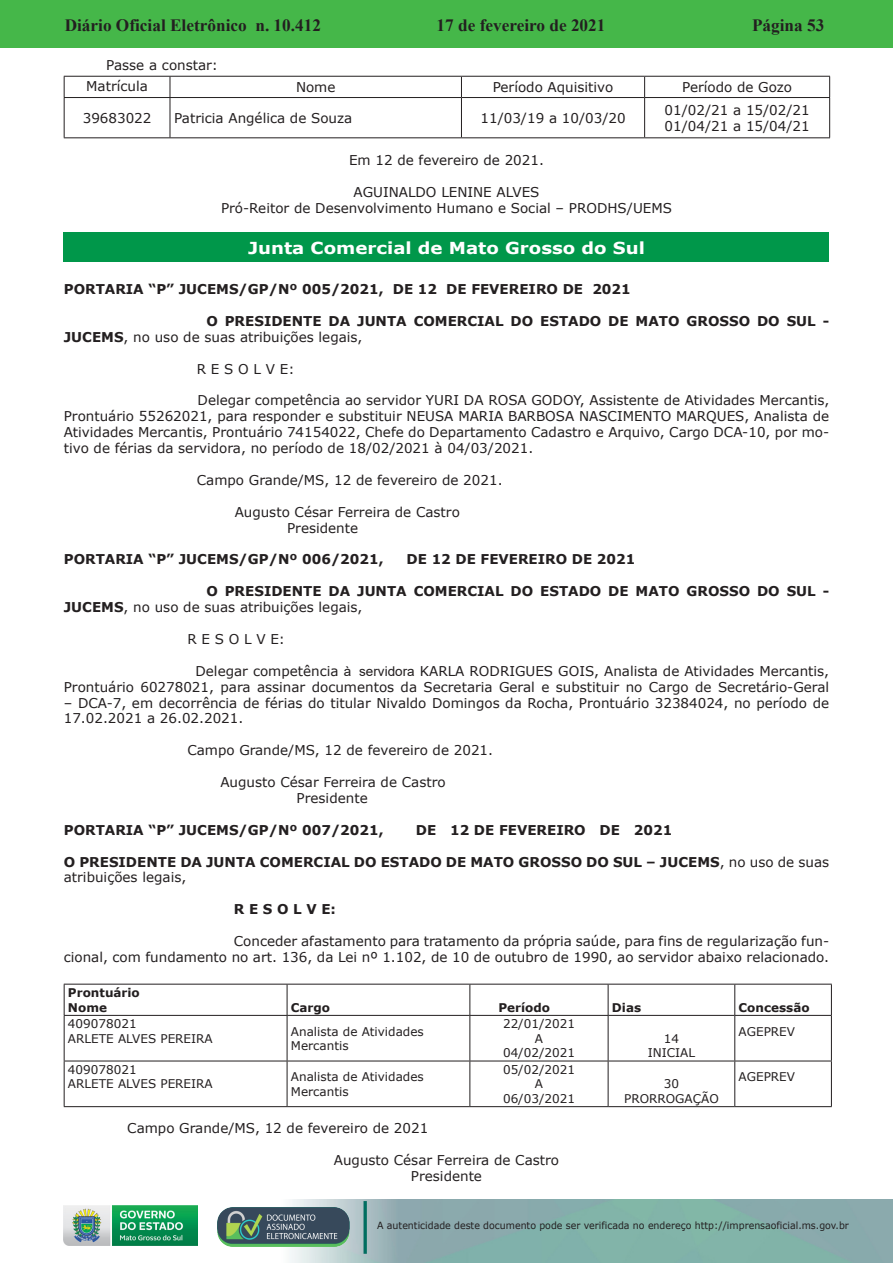
<style>
.page{position:relative;width:893px;height:1263px;background:#fff}
.page>*{position:absolute;margin:0;border:0;box-sizing:border-box;transform-origin:0 0}
.t1{font:700 17.25px "Times New Roman";color:#231f20}
.t2{font:700 16.5px "Verdana";color:#fff;scale:1.1 1}
.t3{font:13.5px/15.9px "Verdana";color:#231f20}
.t4{font:700 13.5px/15.9px "Verdana";color:#231f20}
.t5{font:12px/14.4px "Verdana";color:#231f20}
.t6{font:700 12px/14.4px "Verdana";color:#231f20}
.t7{font:9.9px "Verdana";color:#231f20;scale:.95 1}
.s1{font-weight:400}
.s2{font-family:"Arial"}
</style>
<div class="page">
<div style="left:0;top:0;width:893px;height:48px;background:#45b749"></div>
<img style="left:63px;top:1199px;width:830px;height:64px">
<img style="left:364px;top:1202px;width:2px;height:51px">
<img style="left:218px;top:1207px;width:132px;height:39px">
<img style="left:64px;top:1205px;width:134px;height:41px">
<hr style="left:64px;top:76px;width:106px;height:1px;background:#231f20">
<hr style="left:170px;top:76px;width:291px;height:1px;background:#231f20">
<hr style="left:461px;top:76px;width:184px;height:1px;background:#231f20">
<hr style="left:645px;top:76px;width:185px;height:1px;background:#231f20">
<svg style="left:829px;top:77px;width:1px;height:20px"></svg>
<hr style="left:64px;top:97px;width:106px;height:1px;background:#231f20">
<hr style="left:170px;top:97px;width:291px;height:1px;background:#231f20">
<hr style="left:461px;top:97px;width:184px;height:1px;background:#231f20">
<hr style="left:645px;top:97px;width:185px;height:1px;background:#231f20">
<hr style="left:64px;top:137px;width:106px;height:1px;background:#231f20">
<hr style="left:170px;top:137px;width:291px;height:1px;background:#231f20">
<hr style="left:461px;top:137px;width:184px;height:1px;background:#231f20">
<hr style="left:645px;top:137px;width:185px;height:1px;background:#231f20">
<svg style="left:64px;top:77px;width:1px;height:20px"></svg>
<svg style="left:170px;top:77px;width:1px;height:20px"></svg>
<svg style="left:461px;top:77px;width:1px;height:20px"></svg>
<svg style="left:644px;top:77px;width:1px;height:20px"></svg>
<hr style="left:64px;top:98px;width:1px;height:39px;background:#231f20">
<hr style="left:170px;top:98px;width:1px;height:39px;background:#231f20">
<hr style="left:461px;top:98px;width:1px;height:39px;background:#231f20">
<hr style="left:644px;top:98px;width:1px;height:39px;background:#231f20">
<hr style="left:829px;top:98px;width:1px;height:39px;background:#231f20">
<div style="left:64px;top:232px;width:765px;height:30px;background:#00974a"></div>
<hr style="left:64px;top:984px;width:223px;height:1px;background:#231f20">
<hr style="left:64px;top:984px;width:1px;height:31px;background:#231f20">
<hr style="left:287px;top:984px;width:183px;height:1px;background:#231f20">
<hr style="left:287px;top:984px;width:1px;height:31px;background:#231f20">
<hr style="left:470px;top:984px;width:138px;height:1px;background:#231f20">
<hr style="left:469px;top:984px;width:1px;height:31px;background:#231f20">
<hr style="left:608px;top:984px;width:127px;height:1px;background:#231f20">
<hr style="left:608px;top:984px;width:1px;height:31px;background:#231f20">
<hr style="left:735px;top:984px;width:97px;height:1px;background:#231f20">
<hr style="left:734px;top:984px;width:1px;height:31px;background:#231f20">
<hr style="left:831px;top:984px;width:1px;height:31px;background:#231f20">
<hr style="left:64px;top:1015px;width:223px;height:1px;background:#231f20">
<hr style="left:64px;top:1016px;width:1px;height:45px;background:#231f20">
<hr style="left:287px;top:1015px;width:183px;height:1px;background:#231f20">
<hr style="left:287px;top:1016px;width:1px;height:45px;background:#231f20">
<hr style="left:470px;top:1015px;width:138px;height:1px;background:#231f20">
<hr style="left:469px;top:1016px;width:1px;height:45px;background:#231f20">
<hr style="left:608px;top:1015px;width:127px;height:1px;background:#231f20">
<hr style="left:608px;top:1016px;width:1px;height:45px;background:#231f20">
<hr style="left:735px;top:1015px;width:97px;height:1px;background:#231f20">
<hr style="left:734px;top:1016px;width:1px;height:45px;background:#231f20">
<hr style="left:831px;top:1016px;width:1px;height:45px;background:#231f20">
<hr style="left:64px;top:1061px;width:223px;height:1px;background:#231f20">
<hr style="left:64px;top:1061px;width:1px;height:45px;background:#231f20">
<hr style="left:287px;top:1061px;width:183px;height:1px;background:#231f20">
<hr style="left:287px;top:1061px;width:1px;height:45px;background:#231f20">
<hr style="left:470px;top:1061px;width:138px;height:1px;background:#231f20">
<hr style="left:469px;top:1061px;width:1px;height:45px;background:#231f20">
<hr style="left:608px;top:1061px;width:127px;height:1px;background:#231f20">
<hr style="left:608px;top:1061px;width:1px;height:45px;background:#231f20">
<hr style="left:735px;top:1061px;width:97px;height:1px;background:#231f20">
<hr style="left:734px;top:1061px;width:1px;height:45px;background:#231f20">
<hr style="left:831px;top:1061px;width:1px;height:45px;background:#231f20">
<hr style="left:64px;top:1106px;width:223px;height:1px;background:#231f20">
<hr style="left:287px;top:1106px;width:183px;height:1px;background:#231f20">
<hr style="left:470px;top:1106px;width:138px;height:1px;background:#231f20">
<hr style="left:608px;top:1106px;width:127px;height:1px;background:#231f20">
<hr style="left:735px;top:1106px;width:97px;height:1px;background:#231f20">
<p class="t1" style="left:65px;top:13px;width:258px">Diário Oficial Eletrônico n. 10.412</p>
<p class="t1" style="left:437px;top:13px;width:170px">17 de fevereiro de 2021</p>
<p class="t1" style="left:752px;top:13px;width:74px">Página 53</p>
<p class="t3" style="left:86px;top:54px;width:133px;line-height:20.9px;text-indent:20px">Passe a constar:<br>Matrícula</p>
<p class="t3" style="left:296px;top:79px;width:41px">Nome</p>
<p class="t3" style="left:493px;top:79px;width:122px">Período Aquisitivo</p>
<p class="t3" style="left:682px;top:79px;width:111px">Período de Gozo</p>
<p class="t3" style="left:83px;top:110px;width:70px">39683022</p>
<p class="t3" style="left:174px;top:110px;width:180px">Patricia Angélica de Souza</p>
<p class="t3" style="left:480px;top:110px;width:147px">11/03/19 a 10/03/20</p>
<p class="t3" style="left:665px;top:102px;width:147px">01/02/21 a 15/02/21<br>01/04/21 a 15/04/21</p>
<p class="t3" style="left:349px;top:152px;width:196px">Em 12 de fevereiro de 2021.</p>
<p class="t3" style="left:221px;top:184px;width:452px;text-align:center">AGUINALDO LENINE ALVES<br>Pró-Reitor de Desenvolvimento Humano e Social – PRODHS/UEMS</p>
<p class="t2" style="left:248px;top:236px;width:362px">Junta Comercial de Mato Grosso do Sul</p>
<p class="t4" style="left:64px;top:281px;width:568px">PORTARIA “P” JUCEMS/GP/Nº 005/2021, DE 12 DE FEVEREIRO DE 2021</p>
<p class="t4" style="left:64px;top:313px;width:767px;text-indent:143px">O PRESIDENTE DA JUNTA COMERCIAL DO ESTADO DE MATO GROSSO DO SUL -<br>JUCEMS<span class="s1">, no uso de suas atribuições legais,</span></p>
<p class="t3" style="left:197px;top:360px;width:99px">R E S O L V E:</p>
<p class="t3" style="left:64px;top:392px;width:767px;text-align:justify;text-indent:134px">Delegar competência ao servidor YURI DA ROSA GODOY, Assistente de Atividades Mercantis, Prontuário 55262021, para responder e substituir NEUSA MARIA BARBOSA NASCIMENTO MARQUES, Analista de Atividades Mercantis, Prontuário 74154022, Chefe do Departamento Cadastro e Arquivo, Cargo DCA-10, por mo&shy;tivo de férias da servidora, no período de 18/02/2021 à 04/03/2021.</p>
<p class="t3" style="left:197px;top:472px;width:307px">Campo Grande/MS, 12 de fevereiro de 2021.</p>
<p class="t3" style="left:287px;top:504px;width:174px;text-indent:-52px">Augusto César Ferreira de Castro<br>Presidente</p>
<p class="t4" style="left:64px;top:551px;width:321px">PORTARIA “P” JUCEMS/GP/Nº 006/2021,</p>
<p class="t4" style="left:407px;top:551px;width:230px">DE 12 DE FEVEREIRO DE 2021</p>
<p class="t4" style="left:64px;top:583px;width:767px;text-indent:143px">O PRESIDENTE DA JUNTA COMERCIAL DO ESTADO DE MATO GROSSO DO SUL -<br>JUCEMS<span class="s1">, no uso de suas atribuições legais,</span></p>
<p class="t3" style="left:187px;top:631px;width:99px">R E S O L V E:</p>
<p class="t3" style="left:64px;top:663px;width:767px;text-align:right">Delegar competência <span class="s2">à servidora</span> KARLA RODRIGUES GOIS, Analista de Atividades Mercantis,<br>Prontuário 60278021, para assinar documentos da Secretaria Geral e substituir no Cargo de Secretário-Geral</p>
<p class="t3" style="left:64px;top:694px;width:767px">– DCA-7, em decorrência de férias do titular Nivaldo Domingos da Rocha, Prontuário 32384024, no período de<br>17.02.2021 a 26.02.2021.</p>
<p class="t3" style="left:187px;top:742px;width:307px">Campo Grande/MS, 12 de fevereiro de 2021.</p>
<p class="t3" style="left:221px;top:774px;width:227px;text-align:center">Augusto César Ferreira de Castro<br>Presidente</p>
<p class="t4" style="left:64px;top:822px;width:321px">PORTARIA “P” JUCEMS/GP/Nº 007/2021,</p>
<p class="t4" style="left:416px;top:822px;width:258px">DE 12 DE FEVEREIRO DE 2021</p>
<p class="t4" style="left:64px;top:853px;width:767px">O PRESIDENTE DA JUNTA COMERCIAL DO ESTADO DE MATO GROSSO DO SUL – JUCEMS<span class="s1">, no uso de suas atribuições legais,</span></p>
<p class="t4" style="left:234px;top:901px;width:104px">R E S O L V E:</p>
<p class="t3" style="left:64px;top:933px;width:767px;text-align:right">Conceder afastamento para tratamento da própria saúde, para fins de regularização fun-<br>cional, com fundamento no art. 136, da Lei nº 1.102, de 10 de outubro de 1990, ao servidor abaixo relacionado.</p>
<p class="t6" style="left:68px;top:985px;width:73px">Prontuário<br>Nome</p>
<p class="t6" style="left:291px;top:1000px;width:41px">Cargo</p>
<p class="t6" style="left:498px;top:1000px;width:53px">Período</p>
<p class="t6" style="left:612px;top:1000px;width:31px">Dias</p>
<p class="t6" style="left:739px;top:1000px;width:72px">Concessão</p>
<p class="t5" style="left:68px;top:1017px;width:146px">409078021<br>ARLETE ALVES PEREIRA</p>
<p class="t5" style="left:291px;top:1024px;width:134px">Analista de Atividades<br>Mercantis</p>
<p class="t5" style="left:503px;top:1017px;width:73px;text-align:center">22/01/2021<br>A<br>04/02/2021</p>
<p class="t5" style="left:68px;top:1062px;width:146px">409078021<br>ARLETE ALVES PEREIRA</p>
<p class="t5" style="left:291px;top:1069px;width:134px">Analista de Atividades<br>Mercantis</p>
<p class="t5" style="left:503px;top:1062px;width:73px;text-align:center">05/02/2021<br>A<br>06/03/2021</p>
<p class="t3" style="left:127px;top:1120px;width:302px">Campo Grande/MS, 12 de fevereiro de 2021</p>
<p class="t3" style="left:334px;top:1152px;width:227px;text-align:center">Augusto César Ferreira de Castro<br>Presidente</p>
<p class="t5" style="left:648px;top:1031px;width:49px;text-align:center">14<br>INICIAL</p>
<p class="t5" style="left:624px;top:1077px;width:96px;text-align:center">30<br>PRORROGAÇÃO</p>
<p class="t5" style="left:739px;top:1024px;width:58px">AGEPREV</p>
<p class="t5" style="left:739px;top:1069px;width:58px">AGEPREV</p>
<p class="t7" style="left:377px;top:1219px;width:498px">A autenticidade deste documento pode ser verificada no endereço http://imprensaoficial.ms.gov.br</p>
</div>
